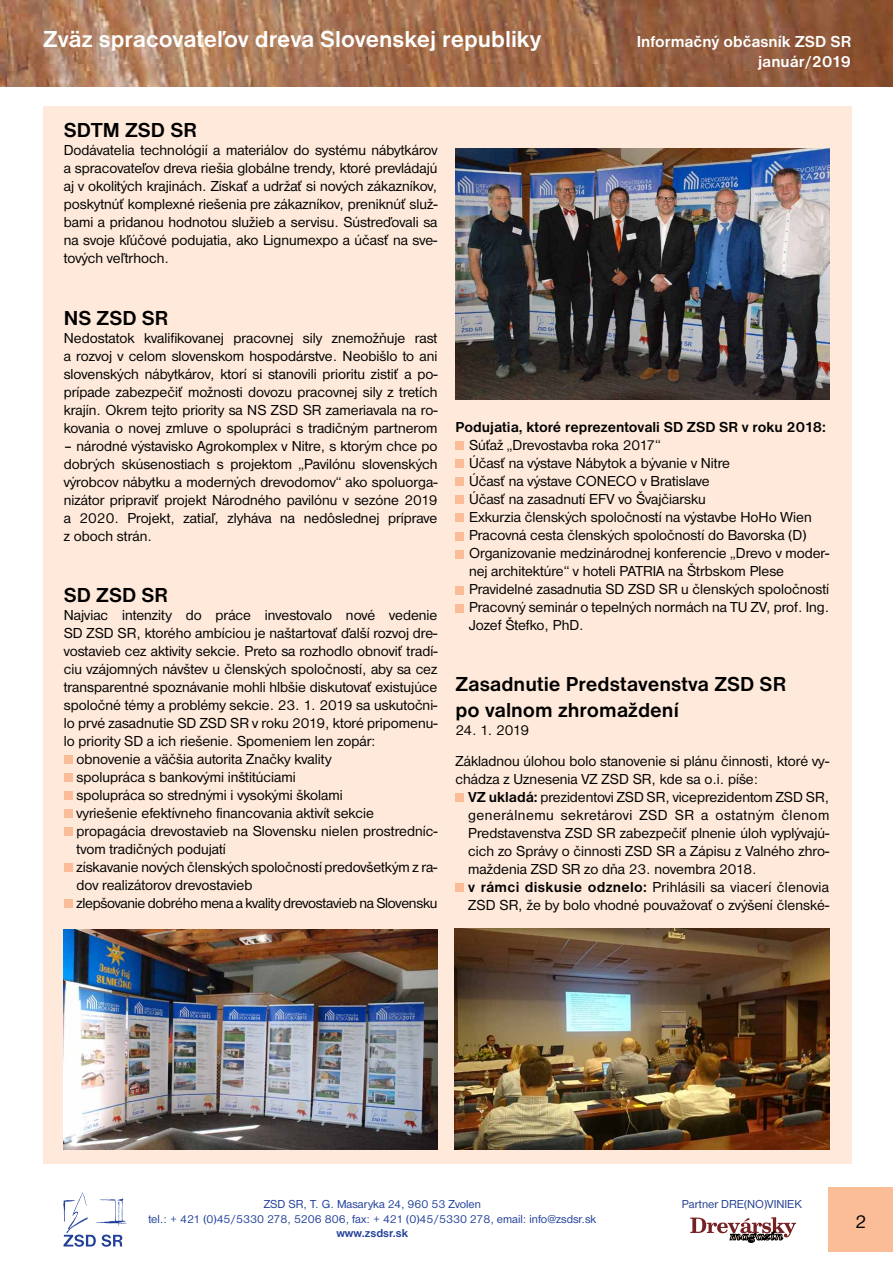
<style>
.page{position:relative;width:893px;height:1263px;background:#fff}
.page>*{position:absolute;margin:0;border:0;box-sizing:border-box;transform-origin:0 0}
.t1{font:700 24px "Nimbus San DEE";color:#fff}
.t2{font:700 21px/25.2px "Nimbus San DEE";color:#000}
.t3{font:19.5px "Nimbus San DEE";color:#000}
.t4{font:700 16.5px/19.8px "Nimbus San DEE";color:#fff;text-align:right}
.t5{font:15px/18px "Nimbus San DEE";color:#000;text-align:justify}
.t6{font:15px "Nimbus San DEE";letter-spacing:-.02em;color:#000}
.t7{font:700 15px "Nimbus San DEE";color:#000}
.t8{font:12px/14.4px "Nimbus San DEE";color:#21409a;text-align:center}
.t9{font:12px "Nimbus San DEE";color:#25408f}
.t10{font:700 12px "Nimbus San DEE";color:#21409a}
.s1{font-weight:700}
</style>
<div class="page">
<img style="left:0;top:0;width:893px;height:87px">
<div style="left:829px;top:1188px;width:64px;height:64px;background:#fbbd97"></div>
<svg style="left:63px;top:1192px;width:64px;height:55px"></svg>
<svg style="left:690px;top:1217px;width:106px;height:26px"></svg>
<div style="left:43px;top:106px;width:809px;height:1058px;background:#fee9da"></div>
<div style="left:64px;top:755px;width:8px;height:9px;background:#fbbd97"></div>
<div style="left:64px;top:773px;width:8px;height:9px;background:#fbbd97"></div>
<div style="left:64px;top:791px;width:8px;height:9px;background:#fbbd97"></div>
<div style="left:64px;top:809px;width:8px;height:9px;background:#fbbd97"></div>
<div style="left:64px;top:827px;width:8px;height:9px;background:#fbbd97"></div>
<div style="left:64px;top:863px;width:8px;height:9px;background:#fbbd97"></div>
<div style="left:64px;top:899px;width:8px;height:9px;background:#fbbd97"></div>
<div style="left:455px;top:442px;width:9px;height:8px;background:#fbbd97"></div>
<div style="left:455px;top:460px;width:9px;height:8px;background:#fbbd97"></div>
<div style="left:455px;top:478px;width:9px;height:8px;background:#fbbd97"></div>
<div style="left:455px;top:496px;width:9px;height:8px;background:#fbbd97"></div>
<div style="left:455px;top:514px;width:9px;height:8px;background:#fbbd97"></div>
<div style="left:455px;top:532px;width:9px;height:8px;background:#fbbd97"></div>
<div style="left:455px;top:550px;width:9px;height:8px;background:#fbbd97"></div>
<div style="left:455px;top:586px;width:9px;height:8px;background:#fbbd97"></div>
<div style="left:455px;top:604px;width:9px;height:8px;background:#fbbd97"></div>
<div style="left:455px;top:794px;width:9px;height:8px;background:#fbbd97"></div>
<div style="left:455px;top:883px;width:9px;height:9px;background:#fbbd97"></div>
<img style="left:64px;top:929px;width:374px;height:221px">
<img style="left:455px;top:148px;width:375px;height:252px">
<img style="left:455px;top:929px;width:374px;height:221px">
<h1 class="t1" style="left:43px;top:25px;width:499px">Zväz spracovateľov dreva Slovenskej republiky</h1>
<p class="t4" style="left:637px;top:32px;width:216px">Informačný občasník ZSD SR január/2019</p>
<h2 class="t2" style="left:64px;top:118px;width:134px">SDTM ZSD SR</h2>
<p class="t5" style="left:64px;top:142px;width:375px">Dodávatelia technológií a materiálov do systému nábytkárov a spracovateľov dreva riešia globálne trendy, ktoré prevládajú aj v okolitých krajinách. Získať a udržať si nových zákazníkov, poskytnúť komplexné riešenia pre zákazníkov, preniknúť služ&shy;bami a pridanou hodnotou služieb a servisu. Sústreďovali sa na svoje kľúčové podujatia, ako Lignumexpo a účasť na sve&shy;tových veľtrhoch.</p>
<h2 class="t2" style="left:64px;top:305px;width:106px">NS ZSD SR</h2>
<p class="t5" style="left:64px;top:329px;width:375px">Nedostatok kvalifikovanej pracovnej sily znemožňuje rast a rozvoj v celom slovenskom hospodárstve. Neobišlo to ani slovenských nábytkárov, ktorí si stanovili prioritu zistiť a po&shy;prípade zabezpečiť možnosti dovozu pracovnej sily z tretích krajín. Okrem tejto priority sa NS ZSD SR zameriavala na ro&shy;kovania o novej zmluve o spolupráci s tradičným partnerom</p>
<p class="t5" style="left:64px;top:437px;width:375px">– národné výstavisko Agrokomplex v Nitre, s ktorým chce po dobrých skúsenostiach s projektom „Pavilónu slovenských výrobcov nábytku a moderných drevodomov“ ako spoluorga&shy;nizátor pripraviť projekt Národného pavilónu v sezóne 2019 a 2020. Projekt, zatiaľ, zlyháva na nedôslednej príprave z oboch strán.</p>
<h2 class="t2" style="left:64px;top:582px;width:106px">SD ZSD SR</h2>
<p class="t5" style="left:64px;top:606px;width:375px">Najviac intenzity do práce investovalo nové vedenie</p>
<p class="t5" style="left:64px;top:624px;width:375px">SD ZSD SR, ktorého ambíciou je naštartovať ďalší rozvoj dre-</p>
<p class="t5" style="left:64px;top:642px;width:375px">vostavieb cez aktivity sekcie. Preto sa rozhodlo obnoviť tradí-</p>
<p class="t5" style="left:64px;top:660px;width:375px">ciu vzájomných návštev u členských spoločností, aby sa cez</p>
<p class="t5" style="left:64px;top:678px;width:375px">transparentné spoznávanie mohli hlbšie diskutovať existujúce</p>
<p class="t5" style="left:64px;top:696px;width:375px">spoločné témy a problémy sekcie. 23. 1. 2019 sa uskutočni-</p>
<p class="t5" style="left:64px;top:714px;width:375px">lo prvé zasadnutie SD ZSD SR v roku 2019, ktoré pripomenu-</p>
<p class="t5" style="left:64px;top:732px;width:313px">lo priority SD a ich riešenie. Spomeniem len zopár:</p>
<p class="t5" style="left:77px;top:750px;width:257px">obnovenie a väčšia autorita Značky kvality</p>
<p class="t5" style="left:77px;top:768px;width:221px">spolupráca s bankovými inštitúciami</p>
<p class="t5" style="left:77px;top:786px;width:268px">spolupráca so strednými i vysokými školami</p>
<p class="t5" style="left:77px;top:804px;width:299px">vyriešenie efektívneho financovania aktivít sekcie</p>
<p class="t5" style="left:77px;top:822px;width:363px">propagácia drevostavieb na Slovensku nielen prostredníc-</p>
<p class="t5" style="left:77px;top:840px;width:151px">tvom tradičných podujatí</p>
<p class="t5" style="left:77px;top:858px;width:362px">získavanie nových členských spoločností predovšetkým z ra-</p>
<p class="t5" style="left:77px;top:876px;width:177px">dov realizátorov drevostavieb</p>
<p class="t6" style="left:77px;top:894px;width:362px">zlepšovanie dobrého mena a kvality drevostavieb na Slovensku</p>
<p class="t7" style="left:455px;top:419px;width:372px">Podujatia, ktoré reprezentovali SD ZSD SR v roku 2018:</p>
<p class="t5" style="left:469px;top:436px;width:362px;text-align:left">Súťaž „Drevostavba roka 2017“<br>Účasť na výstave Nábytok a bývanie v Nitre<br>Účasť na výstave CONECO v Bratislave<br>Účasť na zasadnutí EFV vo Švajčiarsku<br>Exkurzia členských spoločností na výstavbe HoHo Wien Pracovná cesta členských spoločností do Bavorska (D)<br>Organizovanie medzinárodnej konferencie „Drevo v moder&shy;nej architektúre“ v hoteli PATRIA na Štrbskom Plese Pravidelné zasadnutia SD ZSD SR u členských spoločností Pracovný seminár o tepelných normách na TU ZV, prof. Ing.<br>Jozef Štefko, PhD.</p>
<h2 class="t2" style="left:455px;top:672px;width:332px">Zasadnutie Predstavenstva ZSD SR po valnom zhromaždení</h2>
<p class="t5" style="left:455px;top:714px;width:375px;line-height:31.5px">24. 1. 2019<br>Základnou úlohou bolo stanovenie si plánu činnosti, ktoré vy-</p>
<p class="t5" style="left:468px;top:770px;width:363px;text-align:left;text-indent:-13px">chádza z Uznesenia VZ ZSD SR, kde sa o.i. píše:<br><span class="s1">VZ ukladá:</span> prezidentovi ZSD SR, viceprezidentom ZSD SR, generálnemu sekretárovi ZSD SR a ostatným členom Predstavenstva ZSD SR zabezpečiť plnenie úloh vyplývajú&shy;cich zo Správy o činnosti ZSD SR a Zápisu z Valného zhro&shy;maždenia ZSD SR zo dňa 23. novembra 2018.<br><span class="s1">v rámci diskusie odznelo:</span> Prihlásili sa viacerí členovia ZSD SR, že by bolo vhodné pouvažovať o zvýšení členské-</p>
<p class="t8" style="left:148px;top:1197px;width:449px">ZSD SR, T. G. Masaryka 24, 960 53 Zvolen<br>tel.: + 421 (0)45/5330 278, 5206 806, fax: + 421 (0)45/5330 278, email: info@zsdsr.sk</p>
<p class="t10" style="left:336px;top:1226px;width:73px">www.zsdsr.sk</p>
<p class="t9" style="left:682px;top:1197px;width:122px">Partner DRE(NO)VINIEK</p>
<h3 class="t3" style="left:855px;top:1210px;width:13px">2</h3>
</div>
